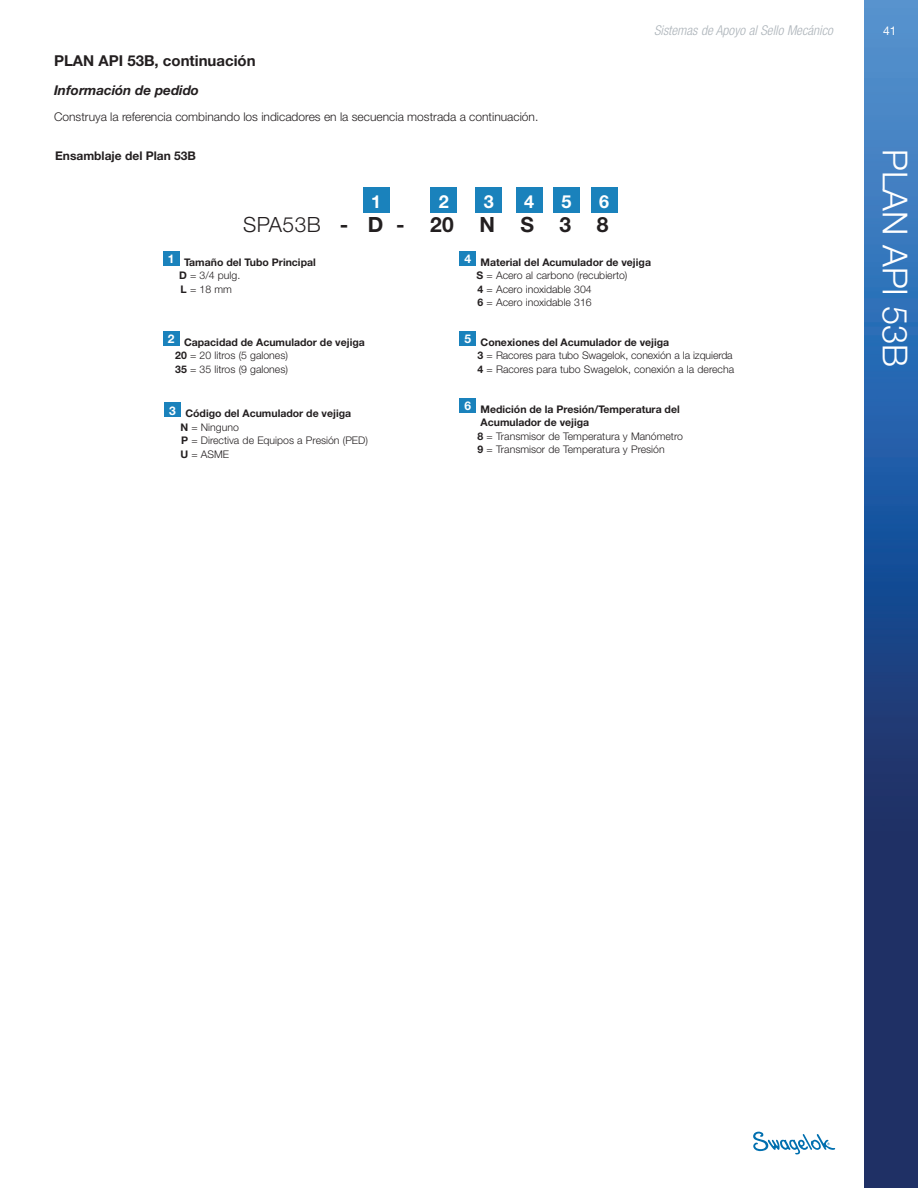
<style>
.page{position:relative;width:918px;height:1188px;background:#fff}
.page>*{position:absolute;margin:0;border:0;box-sizing:border-box;transform-origin:0 0}
.t1{font:300 34.5px "Helvetica Neue LT Std";color:#fff}
.t2{font:700 21px "Helvetica Neue LT Std";color:#231f20}
.t3{font:700 18px "Helvetica Neue LT Std";color:#fff}
.Subhead_2{font:700 15px "Helvetica Neue LT Std";color:#231f20}
.t4{font:italic 300 condensed 13.5px "Helvetica Neue LT Std";color:#adb4ba}
.Subhead_3{font:italic 700 13.5px "Helvetica Neue LT Std";color:#231f20}
.Body{font:300 12px "Helvetica Neue LT Std";color:#231f20}
.Body-2{font:700 12px "Helvetica Neue LT Std";color:#231f20}
.Image_title{font:700 12px "Helvetica Neue LT Std";color:#fff}
.t5{font:12px "Helvetica Neue LT Std";color:#fff}
.Designators{font:300 10.5px "Helvetica Neue LT Std";color:#231f20}
.Order_head{font:700 10.5px/13.5px "Helvetica Neue LT Std";color:#231f20}
.s1{font-weight:300}
.s2{font-weight:700}
</style>
<div class="page">
<img style="left:864px;top:0;width:54px;height:1188px">
<svg style="left:753px;top:1132px;width:82px;height:22px"></svg>
<div style="left:430px;top:188px;width:27px;height:25px;background:#1a82bc"></div>
<div style="left:363px;top:188px;width:27px;height:25px;background:#1a82bc"></div>
<div style="left:475px;top:187px;width:27px;height:25px;background:#1a82bc"></div>
<div style="left:163px;top:251px;width:17px;height:15px;background:#1a82bc"></div>
<div style="left:163px;top:331px;width:17px;height:15px;background:#1a82bc"></div>
<div style="left:516px;top:188px;width:27px;height:25px;background:#1a82bc"></div>
<div style="left:553px;top:187px;width:27px;height:26px;background:#1a82bc"></div>
<div style="left:591px;top:188px;width:27px;height:25px;background:#1a82bc"></div>
<div style="left:164px;top:402px;width:17px;height:15px;background:#1a82bc"></div>
<div style="left:460px;top:251px;width:16px;height:15px;background:#1a82bc"></div>
<div style="left:460px;top:331px;width:16px;height:15px;background:#1a82bc"></div>
<div style="left:460px;top:398px;width:16px;height:15px;background:#1a82bc"></div>
<p class="Subhead_2" style="left:54px;top:52px;width:203px">PLAN API 53B, continuación</p>
<p class="Subhead_3" style="left:54px;top:82px;width:147px">Información de pedido</p>
<p class="Body" style="left:54px;top:109px;width:486px">Construya la referencia combinando los indicadores en la secuencia mostrada a continuación.</p>
<p class="t4" style="left:654px;top:22px;width:180px">Sistemas de Apoyo al Sello Mecánico</p>
<p class="t5" style="left:883px;top:23px;width:15px">41</p>
<p class="Body-2" style="left:55px;top:149px;width:142px">Ensamblaje del Plan 53B</p>
<p class="t3" style="left:371px;top:190px;width:12px">1</p>
<p class="t3" style="left:439px;top:190px;width:12px">2</p>
<p class="t3" style="left:484px;top:190px;width:12px">3</p>
<p class="t3" style="left:524px;top:191px;width:12px">4</p>
<p class="t3" style="left:562px;top:190px;width:12px">5</p>
<p class="t3" style="left:599px;top:191px;width:12px">6</p>
<p class="t2" style="left:243px;top:212px;width:367px"><span class="s1">SPA53B</span> - D - 20 N S 3 8</p>
<p class="Image_title" style="left:168px;top:251px;width:8px">1</p>
<p class="Order_head" style="left:184px;top:255px;width:133px">Tamaño del Tubo Principal</p>
<p class="Designators" style="left:179px;top:269px;width:63px"><span class="s2">D</span> = 3/4 pulg.</p>
<p class="Designators" style="left:181px;top:282px;width:53px"><span class="s2">L</span> = 18 mm</p>
<p class="Image_title" style="left:168px;top:332px;width:8px">2</p>
<p class="Order_head" style="left:184px;top:335px;width:182px">Capacidad de Acumulador de vejiga</p>
<p class="Designators" style="left:175px;top:349px;width:114px"><span class="s2">20</span> = 20 litros (5 galones)</p>
<p class="Designators" style="left:175px;top:363px;width:114px"><span class="s2">35</span> = 35 litros (9 galones)</p>
<p class="Image_title" style="left:169px;top:403px;width:8px">3</p>
<p class="Order_head" style="left:185px;top:406px;width:167px">Código del Acumulador de vejiga</p>
<p class="Designators" style="left:180px;top:420px;width:60px"><span class="s2">N</span> = Ninguno</p>
<p class="Designators" style="left:181px;top:434px;width:188px"><span class="s2">P</span> = Directiva de Equipos a Presión (PED)</p>
<p class="Designators" style="left:180px;top:447px;width:50px"><span class="s2">U</span> = ASME</p>
<p class="Image_title" style="left:464px;top:251px;width:8px">4</p>
<p class="Order_head" style="left:481px;top:255px;width:172px">Material del Acumulador de vejiga</p>
<p class="Designators" style="left:477px;top:269px;width:152px"><span class="s2">S</span> = Acero al carbono (recubierto)</p>
<p class="Designators" style="left:478px;top:282px;width:116px"><span class="s2">4</span> = Acero inoxidable 304</p>
<p class="Designators" style="left:478px;top:296px;width:116px"><span class="s2">6</span> = Acero inoxidable 316</p>
<p class="Image_title" style="left:464px;top:332px;width:8px">5</p>
<p class="Order_head" style="left:481px;top:335px;width:190px">Conexiones del Acumulador de vejiga</p>
<p class="Designators" style="left:478px;top:349px;width:257px"><span class="s2">3</span> = Racores para tubo Swagelok, conexión a la izquierda</p>
<p class="Designators" style="left:478px;top:363px;width:258px"><span class="s2">4</span> = Racores para tubo Swagelok, conexión a la derecha</p>
<p class="Image_title" style="left:464px;top:399px;width:8px">6</p>
<p class="Order_head" style="left:481px;top:402px;width:201px">Medición de la Presión/Temperatura del<br>Acumulador de vejiga</p>
<p class="Designators" style="left:478px;top:430px;width:207px"><span class="s2">8</span> = Transmisor de Temperatura y Manómetro</p>
<p class="Designators" style="left:478px;top:443px;width:189px"><span class="s2">9</span> = Transmisor de Temperatura y Presión</p>
<p class="t1" style="left:916px;top:149px;width:219px;rotate:90deg">PLAN API 53B</p>
</div>
